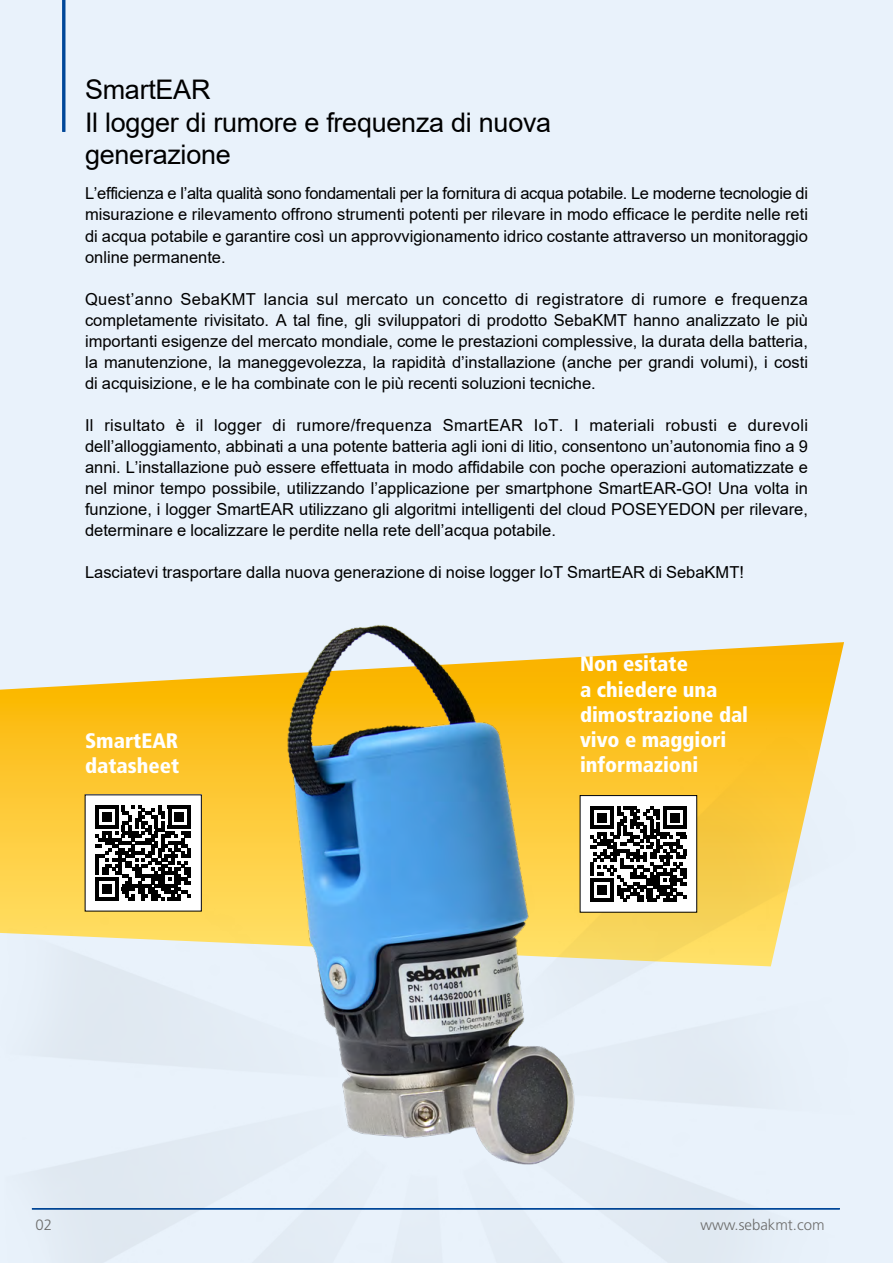
<style>
.page{position:relative;width:893px;height:1263px;background:#e9f2fb}
.page>*{position:absolute;margin:0;border:0;box-sizing:border-box;transform-origin:0 0}
.t1{font:27px/32.4px "Arial";letter-spacing:-.01em;color:#000}
.t2{font:900 condensed 21px/25.2px "Frutiger LT Pro";color:#fff}
.t3{font:16.5px/21px "Arial";color:#000;text-align:justify}
.t4{font:300 15px "Frutiger LT Pro";color:#6f6f6e}
</style>
<div class="page">
<hr style="left:62px;top:0;width:3px;height:132px;background:#004799">
<svg style="left:0;top:642px;width:844px;height:51px"></svg>
<img style="left:0;top:693px;width:840px;height:570px">
<img style="left:201px;top:625px;width:424px;height:558px">
<hr style="left:892px;top:0;width:1px;height:372px;background:#eef5fc">
<div style="left:85px;top:795px;width:116px;height:116px;background:#fff"></div>
<svg style="left:95px;top:805px;width:96px;height:96px"></svg>
<hr style="left:95px;top:897px;width:24px;height:4px;background:#000">
<div style="left:102px;top:884px;width:10px;height:10px;background:#000"></div>
<div style="left:580px;top:795px;width:117px;height:117px;background:#fff"></div>
<svg style="left:590px;top:806px;width:96px;height:96px"></svg>
<hr style="left:590px;top:898px;width:24px;height:4px;background:#000">
<div style="left:597px;top:885px;width:10px;height:10px;background:#000"></div>
<h1 class="t1" style="left:85px;top:75px;width:468px">SmartEAR<br>Il logger di rumore e frequenza di nuova generazione</h1>
<p class="t3" style="left:85px;top:184px;width:724px">L’efficienza e l’alta qualità sono fondamentali per la fornitura di acqua potabile. Le moderne tecnologie di misurazione e rilevamento offrono strumenti potenti per rilevare in modo efficace le perdite nelle reti di acqua potabile e garantire così un approvvigionamento idrico costante attraverso un monitoraggio online permanente.</p>
<p class="t3" style="left:85px;top:289px;width:724px">Quest’anno SebaKMT lancia sul mercato un concetto di registratore di rumore e frequenza completamente rivisitato. A tal fine, gli sviluppatori di prodotto SebaKMT hanno analizzato le più importanti esigenze del mercato mondiale, come le prestazioni complessive, la durata della batteria, la manutenzione, la maneggevolezza, la rapidità d’installazione (anche per grandi volumi), i costi di acquisizione, e le ha combinate con le più recenti soluzioni tecniche.</p>
<p class="t3" style="left:85px;top:415px;width:724px">Il risultato è il logger di rumore/frequenza SmartEAR IoT. I materiali robusti e durevoli dell’alloggiamento, abbinati a una potente batteria agli ioni di litio, consentono un’autonomia fino a 9 anni. L’installazione può essere effettuata in modo affidabile con poche operazioni automatizzate e nel minor tempo possibile, utilizzando l’applicazione per smartphone SmartEAR-GO! Una volta in funzione, i logger SmartEAR utilizzano gli algoritmi intelligenti del cloud POSEYEDON per rilevare, determinare e localizzare le perdite nella rete dell’acqua potabile.</p>
<p class="t3" style="left:85px;top:562px;width:660px">Lasciatevi trasportare dalla nuova generazione di noise logger IoT SmartEAR di SebaKMT!</p>
<p class="t2" style="left:85px;top:728px;width:96px">SmartEAR datasheet</p>
<p class="t2" style="left:580px;top:651px;width:170px">Non esitate<br>a chiedere una dimostrazione dal vivo e maggiori informazioni</p>
<p class="t4" style="left:700px;top:1216px;width:126px">www.sebakmt.com</p>
</div>
